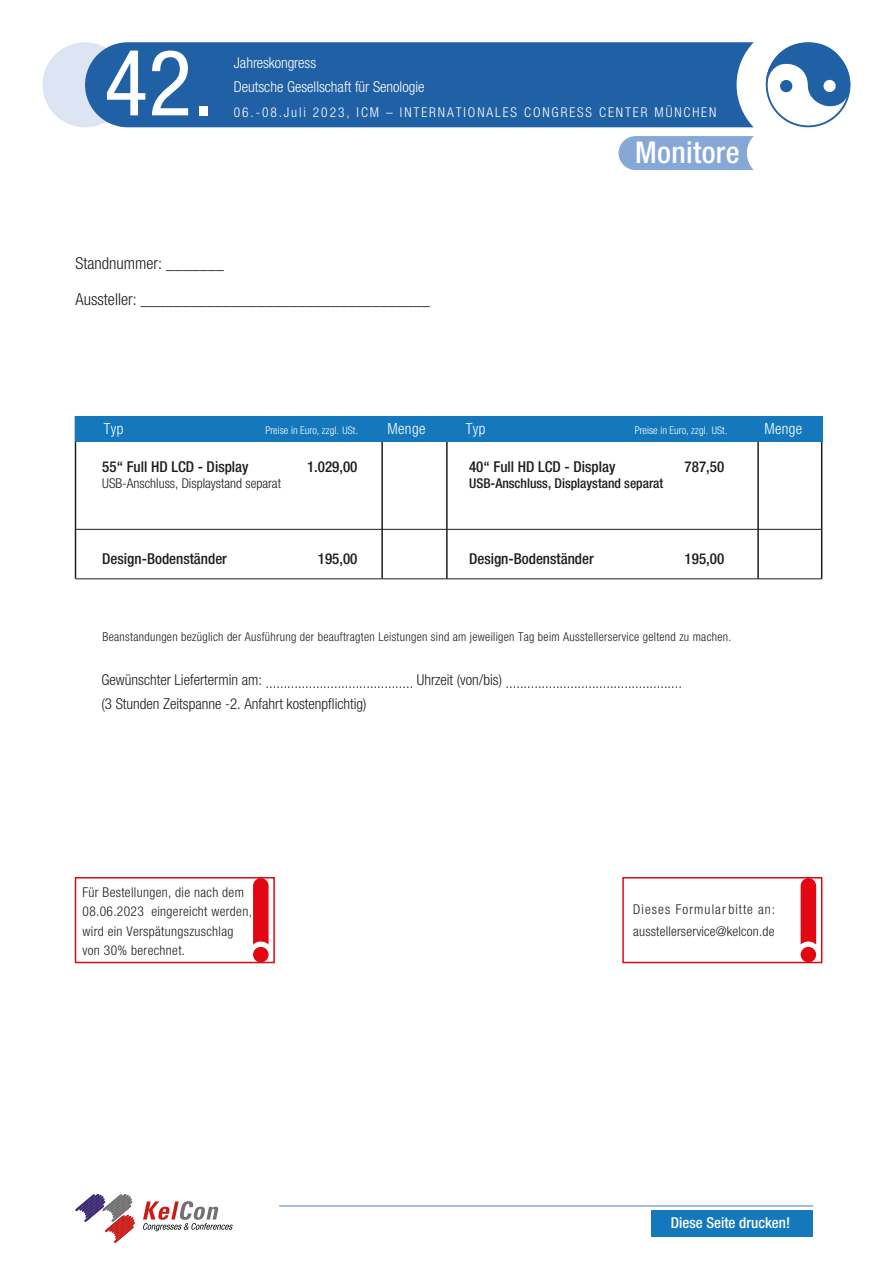
<style>
.page{position:relative;width:893px;height:1263px;background:#fff}
.page>*{position:absolute;margin:0;border:0;box-sizing:border-box;transform-origin:0 0}
.t1{font:condensed 91.5px "Helvetica Neue LT Pro";color:#fff}
.t2{font:500 condensed 30px "Helvetica Neue LT Pro";letter-spacing:.01em;color:#fff}
.t3{font:300 condensed 16.5px/36px "Helvetica Neue LT Pro";color:#1d1d1b}
.t4{font:300 condensed 15.3px "Helvetica Neue LT Pro";letter-spacing:.025em;color:#fff}
.t5{font:300 condensed 15px/21px "Helvetica Neue LT Pro";color:#1d1d1b}
.t6{font:500 condensed 15px "Helvetica Neue LT Pro";color:#1d1d1b}
.t7{font:300 condensed 15px/24px "Helvetica Neue LT Pro";color:#fff}
.t8{font:500 condensed 15px "Helvetica Neue LT Pro";color:#fff}
.t9{font:300 condensed 13.5px/19.5px "Helvetica Neue LT Pro";letter-spacing:.025em;color:#1d1d1b}
.t10{font:300 condensed 13.5px "Helvetica Neue LT Pro";letter-spacing:.14em;color:#fff}
.t11{font:500 condensed 13.5px "Helvetica Neue LT Pro";color:#1d1d1b}
.t12{font:300 condensed 13.5px "Helvetica Neue LT Pro";color:#1d1d1b}
.t13{font:300 condensed 12.3px "Helvetica Neue LT Pro";letter-spacing:.025em;color:#1d1d1b}
.t14{font:300 condensed 10.65px "Helvetica Neue LT Pro";color:#fff}
.s1{font-size:10.5px}
</style>
<div class="page">
<svg style="left:76px;top:1194px;width:59px;height:48px"></svg>
<svg style="left:143px;top:1201px;width:90px;height:30px"></svg>
<hr style="left:279px;top:1205px;width:534px;height:2px;background:#85a8d6">
<hr style="left:381px;top:416px;width:2px;height:163px;background:#1d1d1b">
<hr style="left:446px;top:416px;width:2px;height:163px;background:#1d1d1b">
<hr style="left:75px;top:416px;width:1px;height:162px;background:#1d1d1b">
<hr style="left:757px;top:416px;width:2px;height:163px;background:#1d1d1b">
<hr style="left:821px;top:416px;width:1px;height:163px;background:#1d1d1b">
<hr style="left:76px;top:529px;width:746px;height:1px;background:#1d1d1b">
<hr style="left:76px;top:578px;width:746px;height:1px;background:#1d1d1b">
<div style="left:75px;top:416px;width:747px;height:26px;background:#1578bc"></div>
<div style="left:622px;top:877px;width:200px;height:86px;background:#fff;border:2px solid #e30613"></div>
<svg style="left:801px;top:878px;width:15px;height:67px"></svg>
<div style="left:801px;top:947px;width:15px;height:15px;background:#e30613;border-radius:50%"></div>
<div style="left:75px;top:877px;width:200px;height:86px;background:#fff;border:2px solid #e30613"></div>
<svg style="left:253px;top:878px;width:16px;height:67px"></svg>
<div style="left:253px;top:947px;width:16px;height:15px;background:#e30613;border-radius:50%"></div>
<div style="left:652px;top:1210px;width:161px;height:26px;background:#1578bc"></div>
<svg style="left:619px;top:136px;width:135px;height:34px;background:#8cadd8"></svg>
<div style="left:43px;top:42px;width:85px;height:85px;background:#dde5f5;border-radius:50%"></div>
<div style="left:85px;top:42px;width:669px;height:85px;background:#2060a4"></div>
<svg style="left:766px;top:42px;width:84px;height:64px"></svg>
<h1 class="t1" style="left:104px;top:30px;width:111px">42.</h1>
<p class="t7" style="left:234px;top:51px;width:192px">Jahreskongress<br>Deutsche Gesellschaft für Senologie</p>
<p class="t10" style="left:234px;top:104px;width:484px">06.-08.Juli 2023, ICM – INTERNATIONALES CONGRESS CENTER MÜNCHEN</p>
<h2 class="t2" style="left:635px;top:134px;width:106px">Monitore</h2>
<p class="t3" style="left:76px;top:245px;width:356px">Standnummer: _______<br>Aussteller: ___________________________________</p>
<p class="t4" style="left:104px;top:420px;width:21px">Typ</p>
<p class="t14" style="left:265px;top:424px;width:94px">Preise in Euro, <span class="s1">zzgl. USt.</span></p>
<p class="t4" style="left:387px;top:420px;width:39px">Menge</p>
<p class="t4" style="left:466px;top:420px;width:21px">Typ</p>
<p class="t14" style="left:635px;top:424px;width:94px">Preise in Euro, <span class="s1">zzgl. USt.</span></p>
<p class="t4" style="left:764px;top:420px;width:39px">Menge</p>
<p class="t6" style="left:102px;top:457px;width:148px">55“ Full HD LCD - Display</p>
<p class="t6" style="left:307px;top:457px;width:52px">1.029,00</p>
<p class="t12" style="left:102px;top:475px;width:180px">USB-Anschluss, Displaystand separat</p>
<p class="t6" style="left:102px;top:549px;width:126px">Design-Bodenständer</p>
<p class="t6" style="left:318px;top:549px;width:41px">195,00</p>
<p class="t6" style="left:469px;top:457px;width:148px">40“ Full HD LCD - Display</p>
<p class="t6" style="left:685px;top:457px;width:41px">787,50</p>
<p class="t11" style="left:469px;top:475px;width:196px">USB-Anschluss, Displaystand separat</p>
<p class="t6" style="left:469px;top:549px;width:126px">Design-Bodenständer</p>
<p class="t6" style="left:685px;top:549px;width:41px">195,00</p>
<p class="t13" style="left:102px;top:629px;width:630px">Beanstandungen bezüglich der Ausführung der beauftragten Leistungen sind am jeweiligen Tag beim Ausstellerservice geltend zu machen.</p>
<p class="t5" style="left:102px;top:672px;width:582px">Gewünschter Liefertermin am: ......................................... Uhrzeit (von/bis) ................................................. (3 Stunden Zeitspanne -2. Anfahrt kostenpflichtig)</p>
<p class="t9" style="left:83px;top:882px;width:171px">Für Bestellungen, die nach dem<br>08.06.2023 eingereicht werden, wird ein Verspätungszuschlag von 30% berechnet.</p>
<p class="t9" style="left:633px;top:898px;width:143px;line-height:21.8px">Dieses Formular bitte an: ausstellerservice@kelcon.de</p>
<p class="t8" style="left:671px;top:1213px;width:121px">Diese Seite drucken!</p>
</div>
